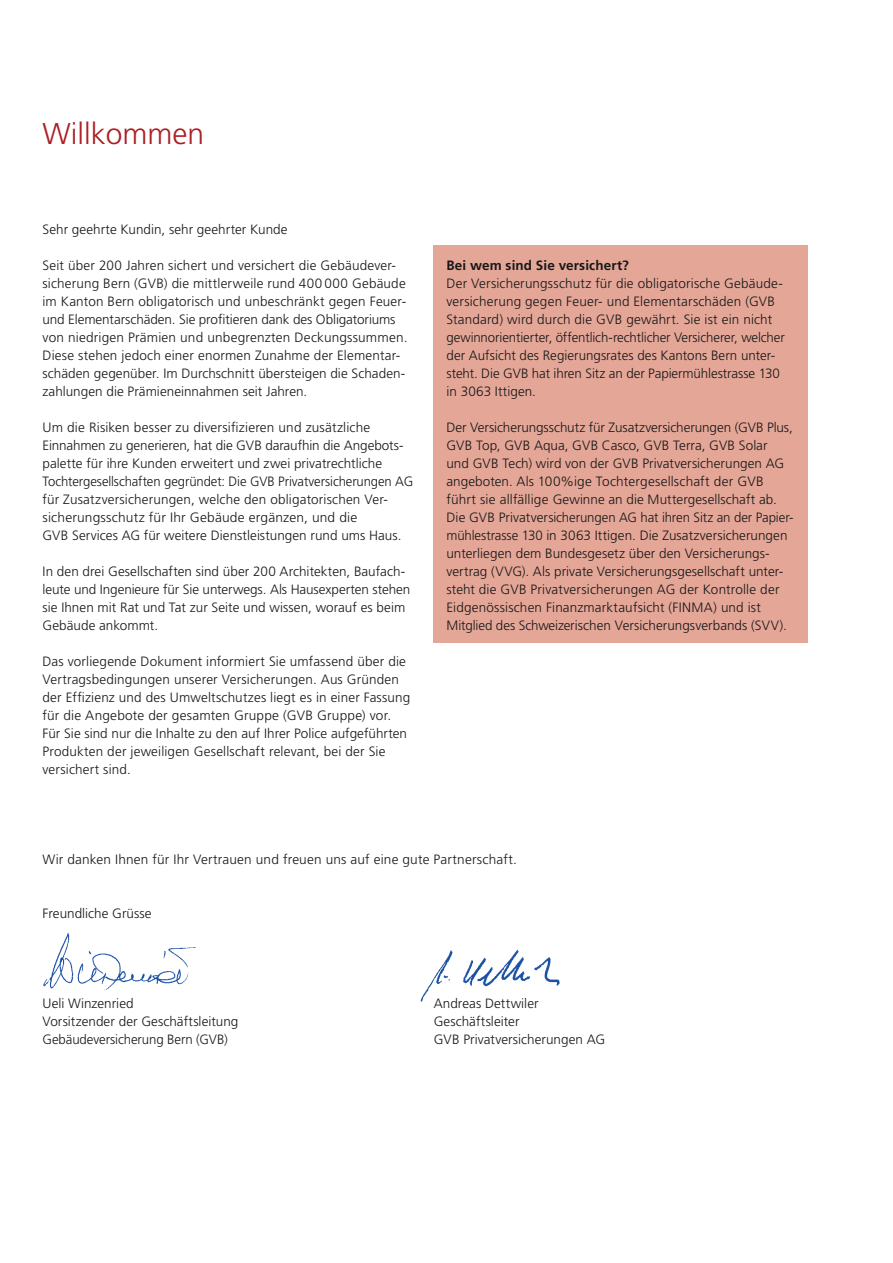
<style>
.page{position:relative;width:893px;height:1263px;background:#fff}
.page>*{position:absolute;margin:0;border:0;box-sizing:border-box;transform-origin:0 0}
.t1{font:300 30px "Frutiger LT Std";color:#ac1e23}
.t2{font:300 13.5px/18px "Frutiger LT Std";letter-spacing:.005em;color:#171818}
.t3{font:700 13.5px "Frutiger LT Std";letter-spacing:.01em;color:#171818}
</style>
<div class="page">
<div style="left:434px;top:246px;width:374px;height:397px;background:#e4a697"></div>
<img style="left:421px;top:950px;width:139px;height:51px">
<img style="left:43px;top:933px;width:153px;height:57px">
<h1 class="t1" style="left:43px;top:117px;width:163px">Willkommen</h1>
<p class="t2" style="left:43px;top:221px;width:247px">Sehr geehrte Kundin, sehr geehrter Kunde</p>
<p class="t2" style="left:43px;top:257px;width:366px">Seit über 200 Jahren sichert und versichert die Gebäudever&shy;sicherung Bern (GVB) die mittlerweile rund 400 000 Gebäude im Kanton Bern obligatorisch und unbeschränkt gegen Feuer&shy;und Elementarschäden. Sie profitieren dank des Obligatoriums von niedrigen Prämien und unbegrenzten Deckungssummen.<br>Diese stehen jedoch einer enormen Zunahme der Elementar&shy;schäden gegenüber. Im Durchschnitt übersteigen die Schaden&shy;zahlungen die Prämieneinnahmen seit Jahren.</p>
<p class="t2" style="left:43px;top:419px;width:372px">Um die Risiken besser zu diversifizieren und zusätzliche Einnahmen zu generieren, hat die GVB daraufhin die Angebots&shy;palette für ihre Kunden erweitert und zwei privatrechtliche Tochtergesellschaften gegründet: Die GVB Privatversicherungen AG für Zusatzversicherungen, welche den obligatorischen Ver&shy;sicherungsschutz für Ihr Gebäude ergänzen, und die<br>GVB Services AG für weitere Dienstleistungen rund ums Haus.</p>
<p class="t2" style="left:43px;top:563px;width:369px">In den drei Gesellschaften sind über 200 Architekten, Baufach&shy;leute und Ingenieure für Sie unterwegs. Als Hausexperten stehen sie Ihnen mit Rat und Tat zur Seite und wissen, worauf es beim Gebäude ankommt.</p>
<p class="t2" style="left:43px;top:653px;width:369px">Das vorliegende Dokument informiert Sie umfassend über die Vertragsbedingungen unserer Versicherungen. Aus Gründen der Effizienz und des Umweltschutzes liegt es in einer Fassung für die Angebote der gesamten Gruppe (GVB Gruppe) vor.<br>Für Sie sind nur die Inhalte zu den auf Ihrer Police aufgeführten Produkten der jeweiligen Gesellschaft relevant, bei der Sie versichert sind.</p>
<p class="t3" style="left:446px;top:258px;width:184px">Bei wem sind Sie versichert?</p>
<p class="t2" style="left:446px;top:275px;width:340px">Der Versicherungsschutz für die obligatorische Gebäude-- versicherung gegen Feuer- und Elementarschäden (GVB Standard) wird durch die GVB gewährt. Sie ist ein nicht gewinnorientierter, öffentlich-rechtlicher Versicherer, welcher der Aufsicht des Regierungsrates des Kantons Bern unter&shy;steht. Die GVB hat ihren Sitz an der Papiermühlestrasse 130 in 3063 Ittigen.</p>
<p class="t2" style="left:446px;top:419px;width:349px">Der Versicherungsschutz für Zusatzversicherungen (GVB Plus, GVB Top, GVB Aqua, GVB Casco, GVB Terra, GVB Solar<br>und GVB Tech) wird von der GVB Privatversicherungen AG angeboten. Als 100%ige Tochtergesellschaft der GVB führt sie allfällige Gewinne an die Muttergesellschaft ab.<br>Die GVB Privatversicherungen AG hat ihren Sitz an der Papier&shy;mühlestrasse 130 in 3063 Ittigen. Die Zusatzversicherungen unterliegen dem Bundesgesetz über den Versicherungs&shy;vertrag (VVG). Als private Versicherungsgesellschaft unter&shy;steht die GVB Privatversicherungen AG der Kontrolle der Eidgenössischen Finanzmarktaufsicht (FINMA) und ist Mitglied des Schweizerischen Versicherungsverbands (SVV).</p>
<p class="t2" style="left:43px;top:851px;width:476px">Wir danken Ihnen für Ihr Vertrauen und freuen uns auf eine gute Partnerschaft.</p>
<p class="t2" style="left:43px;top:905px;width:111px">Freundliche Grüsse</p>
<p class="t2" style="left:43px;top:995px;width:197px">Ueli Winzenried<br>Vorsitzender der Geschäftsleitung<br>Gebäudeversicherung Bern (GVB)</p>
<p class="t2" style="left:434px;top:995px;width:173px">Andreas Dettwiler<br>Geschäftsleiter<br>GVB Privatversicherungen AG</p>
</div>
